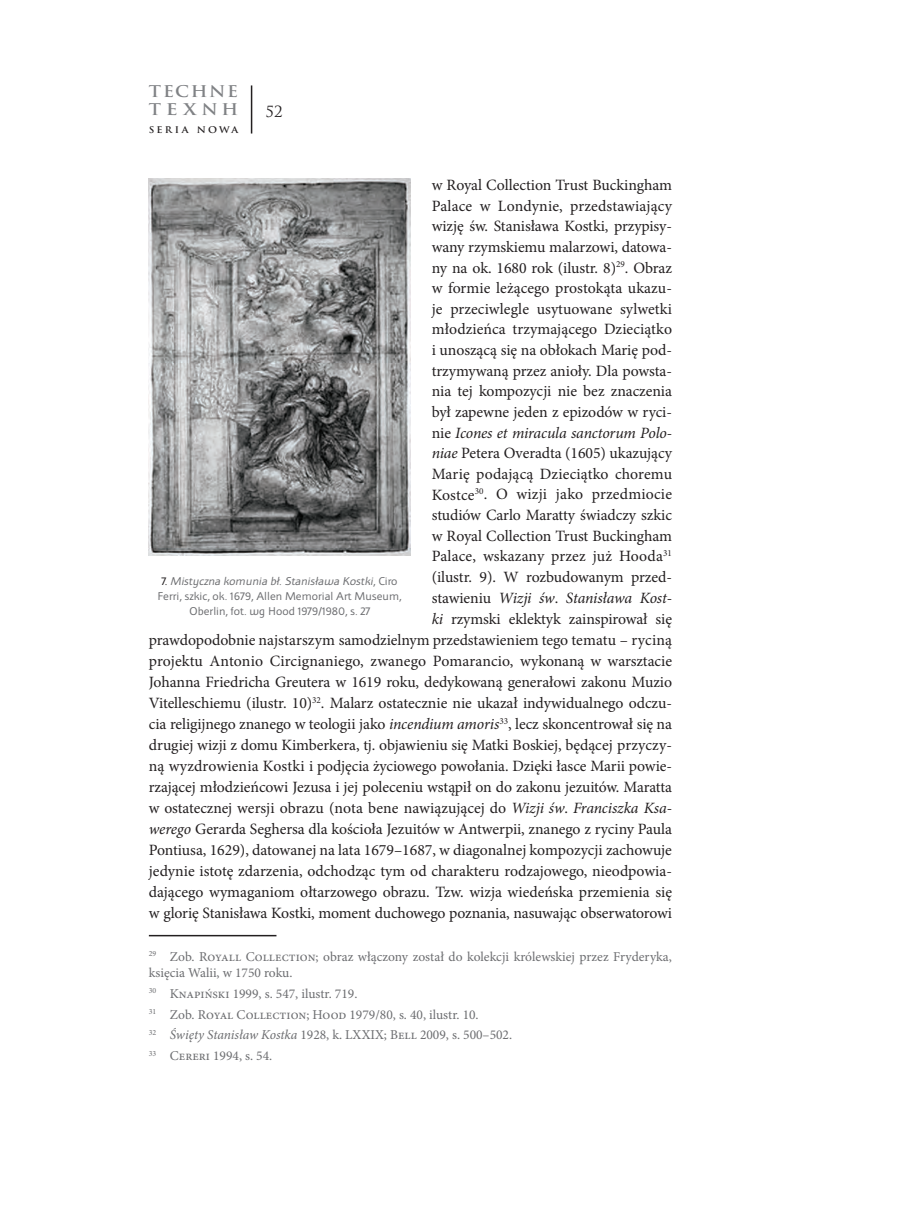
<style>
.page{position:relative;width:906px;height:1212px;background:#fff}
.page>*{position:absolute;margin:0;border:0;box-sizing:border-box;transform-origin:0 0}
.t1{font:15.75px/20.9px "Minion Pro";letter-spacing:-.005em;color:#231f20;text-align:right}
.t2{font:700 15.75px/18px "Trajan Pro";letter-spacing:.105em;color:#808285;scale:1.1 1}
.t3{font:15px "Trajan Pro";color:#231f20}
.Przypis_dolny{font:13.5px/16.5px "Minion Pro";color:#6c6d70}
.Podpis_ilustracji{font:12px/15px "Apolonia Nova OT";letter-spacing:.005em;color:#6c6d70;text-align:center}
.t4{font:700 9px "Trajan Pro";letter-spacing:.205em;color:#231f20;scale:1.08 1}
.s1{font-style:italic}
.s2{color:#231f20}
</style>
<div class="page">
<hr style="left:251px;top:85px;width:1px;height:49px;background:#231f20">
<hr style="left:149px;top:935px;width:127px;height:1px;background:#231f20">
<img style="left:149px;top:179px;width:261px;height:376px">
<p class="t2" style="left:149px;top:83px;width:83px">TECHNE<br>TEXNH</p>
<p class="t4" style="left:149px;top:124px;width:84px">SERIA NOWA</p>
<p class="t3" style="left:265px;top:102px;width:19px">52</p>
<p class="t1" style="left:149px;top:175px;width:525px">w Royal Collection Trust Buckingham<br>Palace w Londynie, przedstawiający<br>wizję św. Stanisława Kostki, przypisy-<br>wany rzymskiemu malarzowi, datowa-<br>ny na ok. 1680 rok (ilustr. 8)<sup>29</sup>. Obraz<br>w formie leżącego prostokąta ukazu-<br>je przeciwlegle usytuowane sylwetki<br>młodzieńca trzymającego Dzieciątko<br>i unoszącą się na obłokach Marię pod-<br>trzymywaną przez anioły. Dla powsta-<br>nia tej kompozycji nie bez znaczenia<br>był zapewne jeden z epizodów w ryci-<br>nie <span class="s1">Icones et miracula sanctorum Polo-<br>niae</span> Petera Overadta (1605) ukazujący<br>Marię podającą Dzieciątko choremu<br>Kostce<sup>30</sup>. O wizji jako przedmiocie<br>studiów Carlo Maratty świadczy szkic<br>w Royal Collection Trust Buckingham<br>Palace, wskazany przez już Hooda<sup>31<br></sup>(ilustr. 9). W rozbudowanym przed-<br>stawieniu <span class="s1">Wizji św</span>. <span class="s1">Stanisława Kost-<br>ki</span> rzymski eklektyk zainspirował się<br>prawdopodobnie najstarszym samodzielnym przedstawieniem tego tematu – ryciną projektu Antonio Circignaniego, zwanego Pomarancio, wykonaną w warsztacie Johanna Friedricha Greutera w 1619 roku, dedykowaną generałowi zakonu Muzio Vitelleschiemu (ilustr. 10)<sup>32</sup>. Malarz ostatecznie nie ukazał indywidualnego odczu&shy;cia religijnego znanego w teologii jako <span class="s1">incendium amoris</span><sup>33</sup>, lecz skoncentrował się na drugiej wizji z domu Kimberkera, tj. objawieniu się Matki Boskiej, będącej przyczy&shy;ną wyzdrowienia Kostki i podjęcia życiowego powołania. Dzięki łasce Marii powie&shy;rzającej młodzieńcowi Jezusa i jej poleceniu wstąpił on do zakonu jezuitów. Maratta w ostatecznej wersji obrazu (nota bene nawiązującej do <span class="s1">Wizji św</span>. <span class="s1">Franciszka Ksa&shy;werego</span> Gerarda Seghersa dla kościoła Jezuitów w Antwerpii, znanego z ryciny Paula Pontiusa, 1629), datowanej na lata 1679–1687, w diagonalnej kompozycji zachowuje jedynie istotę zdarzenia, odchodząc tym od charakteru rodzajowego, nieodpowia&shy;dającego wymaganiom ołtarzowego obrazu. Tzw. wizja wiedeńska przemienia się w glorię Stanisława Kostki, moment duchowego poznania, nasuwając obserwatorowi</p>
<p class="Przypis_dolny" style="left:149px;top:948px;width:524px"><sup>29</sup> Zob. Royall Collection; obraz włączony został do kolekcji królewskiej przez Fryderyka, księcia Walii, w 1750 roku.</p>
<p class="Przypis_dolny" style="left:149px;top:985px;width:210px"><sup>30</sup> Knapiński 1999, s. 547, ilustr. 719.</p>
<p class="Przypis_dolny" style="left:149px;top:1006px;width:331px"><sup>31</sup> Zob. Royal Collection; Hood 1979/80, s. 40, ilustr. 10.</p>
<p class="Przypis_dolny" style="left:149px;top:1027px;width:365px"><sup>32</sup> <span class="s1">Święty Stanisław Kostka</span> 1928, k. LXXIX; Bell 2009, s. 500–502.</p>
<p class="Przypis_dolny" style="left:149px;top:1048px;width:125px"><sup>33</sup> Cereri 1994, s. 54.</p>
<p class="Podpis_ilustracji" style="left:157px;top:574px;width:246px"><span class="s2">7.</span> <span class="s1">Mistyczna komunia bł</span>. <span class="s1">Stanisława Kostki</span>, Ciro<br>Ferri, szkic, ok. 1679, Allen Memorial Art Museum,<br>Oberlin, fot. wg Hood 1979/1980, s. 27</p>
</div>
